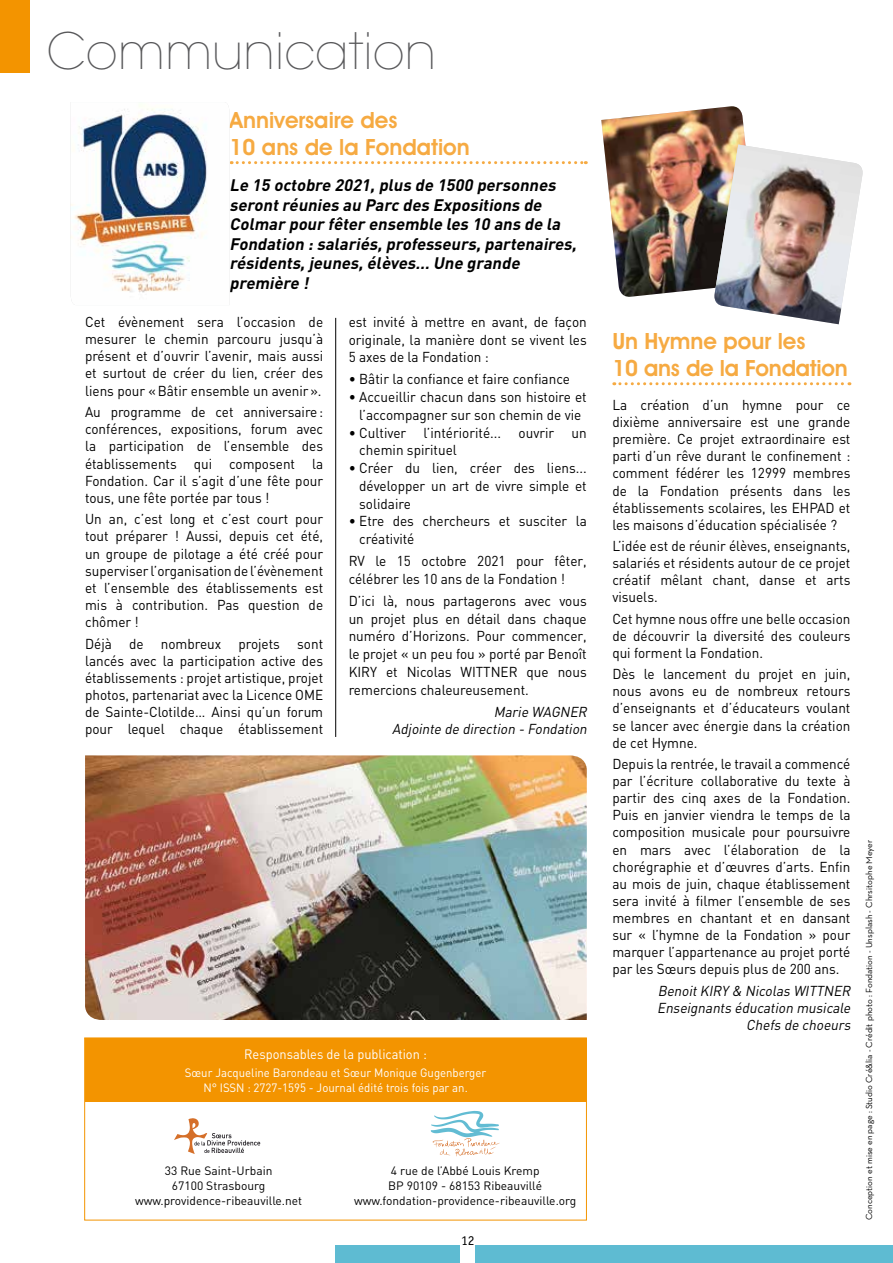
<style>
.page{position:relative;width:893px;height:1263px;background:#fff}
.page>*{position:absolute;margin:0;border:0;box-sizing:border-box;transform-origin:0 0}
.t1{font:200 49.8px "Avant Garde";color:#58585a}
.t2{font:600 22.5px/27px "Avant Garde IT Cby BT";color:#f6aa42}
.t3{font:italic 700 16.5px/19.5px "DIN";color:#000}
.t4{font:14.25px/17.1px "DIN";color:#000;text-align:justify;scale:.95 1}
.t5{font:italic 14.25px/17.1px "DIN";color:#000;text-align:right;scale:.95 1}
.t6{font:13.5px "DIN";color:#fff;scale:.95 1}
.t7{font:13.5px "Officina Sans";color:#000}
.t8{font:12px/15px "DIN";color:#000;text-align:center}
.t9{font:12px/14.4px "DIN";color:#fff;text-align:center;scale:.95 1}
.t10{font:9px "Neutra Text";color:#000}
</style>
<div class="page">
<div style="left:0;top:0;width:30px;height:72px;background:#f39400"></div>
<hr style="left:335px;top:318px;width:1px;height:419px;background:#000">
<div style="left:336px;top:1245px;width:557px;height:18px;background:#5ebbd2"></div>
<div style="left:460px;top:1235px;width:15px;height:28px;background:#fff"></div>
<div style="left:85px;top:1038px;width:501px;height:64px;background:#f39400"></div>
<div style="left:84px;top:1037px;width:503px;height:183px;border:1px solid #f39400"></div>
<svg style="left:431px;top:1111px;width:69px;height:45px"></svg>
<svg style="left:174px;top:1118px;width:86px;height:36px"></svg>
<svg style="left:614px;top:382px;width:236px;height:3px"></svg>
<svg style="left:230px;top:161px;width:356px;height:4px"></svg>
<img style="left:71px;top:105px;width:159px;height:196px">
<img style="left:601px;top:106px;width:145px;height:191px">
<img style="left:713px;top:145px;width:150px;height:179px">
<img style="left:85px;top:755px;width:502px;height:265px">
<h1 class="t1" style="left:47px;top:22px;width:391px">Communication</h1>
<h2 class="t2" style="left:230px;top:106px;width:242px">Anniversaire des<br>10 ans de la Fondation</h2>
<p class="t3" style="left:230px;top:175px;width:352px">Le 15 octobre 2021,plus de 1500 personnes serontréunies au Parc des Expositions de Colmar pour fêter ensemble les 10 ans de la Fondation :salariés,professeurs,partenaires, résidents,jeunes,élèves… Une grande première !</p>
<p class="t4" style="left:85px;top:313px;width:252px">Cet évènement sera l’occasion de mesurer le chemin parcouru jusqu’à présent et d’ouvrir l’avenir, mais aussi et surtout de créer du lien, créer des liens pour «Bâtir ensemble un avenir».</p>
<p class="t4" style="left:85px;top:403px;width:252px">Au programme de cet anniversaire: conférences, expositions, forum avec la participation de l’ensemble des établissements qui composent la Fondation. Car il s’agit d’une fête pour tous, une fête portée par tous !</p>
<p class="t4" style="left:85px;top:510px;width:252px">Un an, c’est long et c’est court pour tout préparer ! Aussi, depuis cet été, un groupe de pilotage a été créé pour superviser l’organisation de l’évènement et l’ensemble des établissements est mis à contribution. Pas question de chômer !</p>
<p class="t4" style="left:85px;top:635px;width:252px">Déjà de nombreux projets sont lancés avec la participation active des établissements : projet artistique, projet photos, partenariat avec la Licence OME de Sainte-Clotilde… Ainsi qu’un forum pour lequel chaque établissement</p>
<p class="t4" style="left:349px;top:313px;width:252px;line-height:17.7px">est invité à mettre en avant, de façon originale, la manière dont se vivent les 5 axes de la Fondation :</p>
<p class="t4" style="left:349px;top:370px;width:234px">• Bâtir la confiance et faire confiance</p>
<p class="t4" style="left:349px;top:388px;width:252px;line-height:17.7px;text-align:center">• Accueillir chacun dans son histoire et l’accompagner sur son chemin de vie</p>
<p class="t4" style="left:359px;top:423px;width:241px;line-height:17.7px;text-indent:-11px">• Cultiver l’intériorité... ouvrir un chemin spirituel</p>
<p class="t4" style="left:359px;top:459px;width:241px;line-height:17.7px;text-indent:-11px">• Créer du lien, créer des liens... développer un art de vivre simple et solidaire</p>
<p class="t4" style="left:359px;top:512px;width:241px;line-height:17.7px;text-indent:-11px">• Etre des chercheurs et susciter la créativité</p>
<p class="t4" style="left:349px;top:552px;width:252px;line-height:17.7px">RV le 15 octobre 2021 pour fêter, célébrer les 10 ans de la Fondation !</p>
<p class="t4" style="left:349px;top:592px;width:252px;line-height:17.7px">D’ici là, nous partagerons avec vous un projet plus en détail dans chaque numéro d’Horizons. Pour commencer, le projet « un peu fou » porté par Benoît KIRY et Nicolas WITTNER que nous remercions chaleureusement.</p>
<p class="t5" style="left:392px;top:702px;width:209px;line-height:17.7px">Marie WAGNER<br>Adjointe de direction - Fondation</p>
<p class="t6" style="left:244px;top:1045px;width:194px">Responsables de la publication :</p>
<p class="t9" style="left:185px;top:1066px;width:319px">Sœur Jacqueline Barondeau et Sœur Monique Gugenberger<br>N° ISSN : 2727-1595 - Journal édité trois fois par an.</p>
<p class="t8" style="left:135px;top:1163px;width:169px">33 Rue Saint-Urbain<br>67100 Strasbourg www.providence-ribeauville.net</p>
<p class="t8" style="left:354px;top:1163px;width:224px">4 rue de l’Abbé Louis Kremp<br>BP 90109 - 68153 Ribeauvillé www.fondation-providence-ribeauville.org</p>
<p class="t7" style="left:461px;top:1233px;width:15px">12</p>
<h2 class="t2" style="left:612px;top:327px;width:237px">Un Hymne pour les<br>10 ans de la Fondation</h2>
<p class="t4" style="left:612px;top:396px;width:252px">La création d’un hymne pour ce dixième anniversaire est une grande première. Ce projet extraordinaire est parti d’un rêve durant le confinement : comment fédérer les 12999 membres de la Fondation présents dans les établissements scolaires, les EHPAD et les maisons d’éducation spécialisée ?</p>
<p class="t4" style="left:612px;top:537px;width:252px">L’idée est de réunir élèves, enseignants, salariés et résidents autour de ce projet créatif mêlant chant, danse et arts visuels.</p>
<p class="t4" style="left:612px;top:610px;width:252px">Cet hymne nous offre une belle occasion de découvrir la diversité des couleurs qui forment la Fondation.</p>
<p class="t4" style="left:612px;top:665px;width:252px">Dès le lancement du projet en juin, nous avons eu de nombreux retours d’enseignants et d’éducateurs voulant se lancer avec énergie dans la création de cet Hymne.</p>
<p class="t4" style="left:612px;top:755px;width:252px">Depuis la rentrée, le travail a commencé par l’écriture collaborative du texte à partir des cinq axes de la Fondation.<br>Puis en janvier viendra le temps de la composition musicale pour poursuivre en mars avec l’élaboration de la chorégraphie et d’œuvres d’arts. Enfin au mois de juin, chaque établissement sera invité à filmer l’ensemble de ses membres en chantant et en dansant sur « l’hymne de la Fondation » pour marquer l’appartenance au projet porté par les Sœurs depuis plus de 200 ans.</p>
<p class="t5" style="left:657px;top:982px;width:208px">BenoitKIRY &amp; Nicolas WITTNER<br>Enseignants éducation musicale<br>Chefs de choeurs</p>
<p class="t10" style="left:863px;top:1220px;width:382px;rotate:-90deg">Conception et mise en page : Studio Cré&amp;lia - Crédit photo : Fondation - Unsplash - Chrsitophe Meyer</p>
</div>
